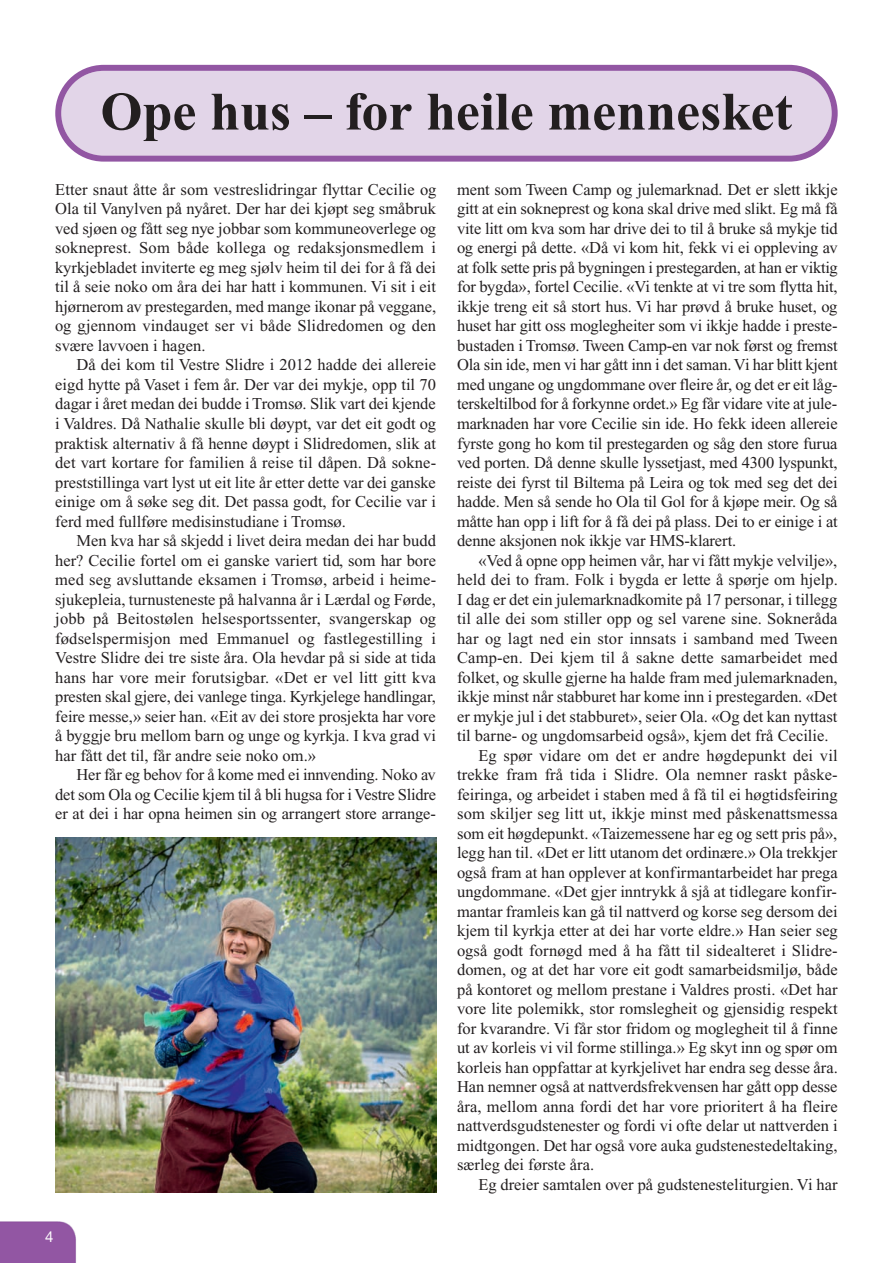
<style>
.page{position:relative;width:893px;height:1263px;background:#fff}
.page>*{position:absolute;margin:0;border:0;box-sizing:border-box;transform-origin:0 0}
.t1{font:700 54px "Times New Roman";color:#231f20}
.t2{font:16.5px/19.5px "Times New Roman";color:#231f20;text-align:justify}
.t3{font:15px "Helvetica Neue";color:#fff}
</style>
<div class="page">
<div style="left:0;top:1221px;width:76px;height:42px;background:#9256a3"></div>
<svg style="left:55px;top:65px;width:783px;height:97px;background:#d8c6e0"></svg>
<img style="left:55px;top:838px;width:381px;height:355px">
<h1 class="t1" style="left:101px;top:94px;width:693px">Ope hus – for heile mennesket</h1>
<p class="t2" style="left:55px;top:181px;width:383px">Etter snaut åtte år som vestreslidringar flyttar Cecilie og Ola til Vanylven på nyåret. Der har dei kjøpt seg småbruk ved sjøen og fått seg nye jobbar som kommuneoverlege og sokneprest. Som både kollega og redaksjonsmedlem i kyrkje bladet inviterte eg meg sjølv heim til dei for å få dei til å seie noko om åra dei har hatt i kommunen. Vi sit i eit hjørnerom av prestegarden, med mange ikonar på veggane, og gjennom vindauget ser vi både Slidredomen og den svære lavvoen i hagen.</p>
<p class="t2" style="left:55px;top:357px;width:382px;text-indent:21px">Då dei kom til Vestre Slidre i 2012 hadde dei allereie eigd hytte på Vaset i fem år. Der var dei mykje, opp til 70 dagar i året medan dei budde i Tromsø. Slik vart dei kjende i Valdres. Då Nathalie skulle bli døypt, var det eit godt og praktisk alternativ å få henne døypt i Slidredomen, slik at det vart kortare for familien å reise til dåpen. Då sokne&shy;preststillinga vart lyst ut eit lite år etter dette var dei ganske einige om å søke seg dit. Det passa godt, for Cecilie var i ferd med fullføre medisinstudiane i Tromsø.</p>
<p class="t2" style="left:55px;top:532px;width:382px;text-indent:21px">Men kva har så skjedd i livet deira medan dei har budd her? Cecilie fortel om ei ganske variert tid, som har bore med seg avsluttande eksamen i Tromsø, arbeid i heime&shy;sjukepleia, turnusteneste på halvanna år i Lærdal og Førde, jobb på Beitostølen helsesportssenter, svangerskap og fødsels permisjon med Emmanuel og fastlegestilling i Vestre Slidre dei tre siste åra. Ola hevdar på si side at tida hans har vore meir forutsigbar. «Det er vel litt gitt kva presten skal gjere, dei vanlege tinga. Kyrkjelege handlingar, feire messe,» seier han. «Eit av dei store prosjekta har vore å byggje bru mellom barn og unge og kyrkja. I kva grad vi har fått det til, får andre seie noko om.»</p>
<p class="t2" style="left:55px;top:766px;width:382px;text-indent:21px">Her får eg behov for å kome med ei innvending. Noko av det som Ola og Cecilie kjem til å bli hugsa for i Vestre Slidre er at dei i har opna heimen sin og arrangert store arrange -</p>
<p class="t3" style="left:45px;top:1231px;width:10px">4</p>
<p class="t2" style="left:457px;top:181px;width:382px">ment som Tween Camp og julemarknad. Det er slett ikkje gitt at ein sokneprest og kona skal drive med slikt. Eg må få vite litt om kva som har drive dei to til å bruke så mykje tid og energi på dette. «Då vi kom hit, fekk vi ei oppleving av at folk sette pris på bygningen i prestegarden, at han er viktig for bygda», fortel Cecilie. «Vi tenkte at vi tre som flytta hit, ikkje treng eit så stort hus. Vi har prøvd å bruke huset, og huset har gitt oss moglegheiter som vi ikkje hadde i preste&shy;bustaden i Tromsø. Tween Camp-en var nok først og fremst Ola sin ide, men vi har gått inn i det saman. Vi har blitt kjent med ungane og ungdommane over fleire år, og det er eit låg&shy;terskeltilbod for å forkynne ordet.» Eg får vidare vite at jule - marknaden har vore Cecilie sin ide. Ho fekk ideen allereie fyrste gong ho kom til prestegarden og såg den store furua ved porten. Då denne skulle lyssetjast, med 4300 lyspunkt, reiste dei fyrst til Biltema på Leira og tok med seg det dei hadde. Men så sende ho Ola til Gol for å kjøpe meir. Og så måtte han opp i lift for å få dei på plass. Dei to er einige i at denne aksjonen nok ikkje var HMS-klarert.</p>
<p class="t2" style="left:478px;top:552px;width:360px">«Ved å opne opp heimen vår, har vi fått mykje velvilje»,</p>
<p class="t2" style="left:457px;top:571px;width:382px">held dei to fram. Folk i bygda er lette å spørje om hjelp.</p>
<p class="t2" style="left:457px;top:591px;width:382px">I dag er det ein julemarknadkomite på 17 personar, i tillegg</p>
<p class="t2" style="left:457px;top:610px;width:382px">til alle dei som stiller opp og sel varene sine. Sokneråda</p>
<p class="t2" style="left:457px;top:630px;width:382px">har og lagt ned ein stor innsats i samband med Tween</p>
<p class="t2" style="left:457px;top:649px;width:382px">Camp-en. Dei kjem til å sakne dette samarbeidet med</p>
<p class="t2" style="left:457px;top:669px;width:382px">folket, og skulle gjerne ha halde fram med julemarknaden,</p>
<p class="t2" style="left:457px;top:688px;width:382px">ikkje minst når stabburet har kome inn i prestegarden. «Det</p>
<p class="t2" style="left:457px;top:708px;width:382px">er mykje jul i det stabburet», seier Ola. «Og det kan nyttast</p>
<p class="t2" style="left:457px;top:727px;width:373px">til barne- og ungdomsarbeid også», kjem det frå Cecilie.</p>
<p class="t2" style="left:478px;top:747px;width:361px">Eg spør vidare om det er andre høgdepunkt dei vil</p>
<p class="t2" style="left:457px;top:766px;width:382px">trekke fram frå tida i Slidre. Ola nemner raskt påske -</p>
<p class="t2" style="left:457px;top:786px;width:382px">feiringa, og arbeidet i staben med å få til ei høgtidsfeiring</p>
<p class="t2" style="left:457px;top:805px;width:382px">som skiljer seg litt ut, ikkje minst med påskenattsmessa</p>
<p class="t2" style="left:457px;top:825px;width:382px">som eit høgdepunkt. «Taizemessene har eg og sett pris på»,</p>
<p class="t2" style="left:457px;top:844px;width:382px">legg han til. «Det er litt utanom det ordinære.» Ola trekkjer</p>
<p class="t2" style="left:457px;top:864px;width:382px">også fram at han opplever at konfirmantarbeidet har prega</p>
<p class="t2" style="left:457px;top:883px;width:381px">ungdommane. «Det gjer inntrykk å sjå at tidlegare konfir-</p>
<p class="t2" style="left:457px;top:903px;width:382px">mantar framleis kan gå til nattverd og korse seg dersom dei</p>
<p class="t2" style="left:457px;top:922px;width:382px">kjem til kyrkja etter at dei har vorte eldre.» Han seier seg</p>
<p class="t2" style="left:457px;top:942px;width:382px">også godt fornøgd med å ha fått til sidealteret i Slidre -</p>
<p class="t2" style="left:457px;top:961px;width:382px">domen, og at det har vore eit godt samarbeidsmiljø, både</p>
<p class="t2" style="left:457px;top:981px;width:382px">på kontoret og mellom prestane i Valdres prosti. «Det har</p>
<p class="t2" style="left:457px;top:1000px;width:382px">vore lite polemikk, stor romslegheit og gjensidig respekt</p>
<p class="t2" style="left:457px;top:1020px;width:382px">for kvarandre. Vi får stor fridom og moglegheit til å finne</p>
<p class="t2" style="left:457px;top:1039px;width:382px">ut av korleis vi vil forme stillinga.» Eg skyt inn og spør om</p>
<p class="t2" style="left:457px;top:1059px;width:382px">korleis han oppfattar at kyrkjelivet har endra seg desse åra.</p>
<p class="t2" style="left:457px;top:1078px;width:382px">Han nemner også at nattverdsfrekvensen har gått opp desse</p>
<p class="t2" style="left:457px;top:1098px;width:382px">åra, mellom anna fordi det har vore prioritert å ha fleire</p>
<p class="t2" style="left:457px;top:1117px;width:382px">nattverdsgudstenester og fordi vi ofte delar ut nattverden i</p>
<p class="t2" style="left:457px;top:1137px;width:382px">midtgongen. Det har også vore auka gudstenestedeltaking,</p>
<p class="t2" style="left:457px;top:1156px;width:139px">særleg dei første åra.</p>
<p class="t2" style="left:478px;top:1176px;width:361px">Eg dreier samtalen over på gudstenesteliturgien. Vi har</p>
</div>
